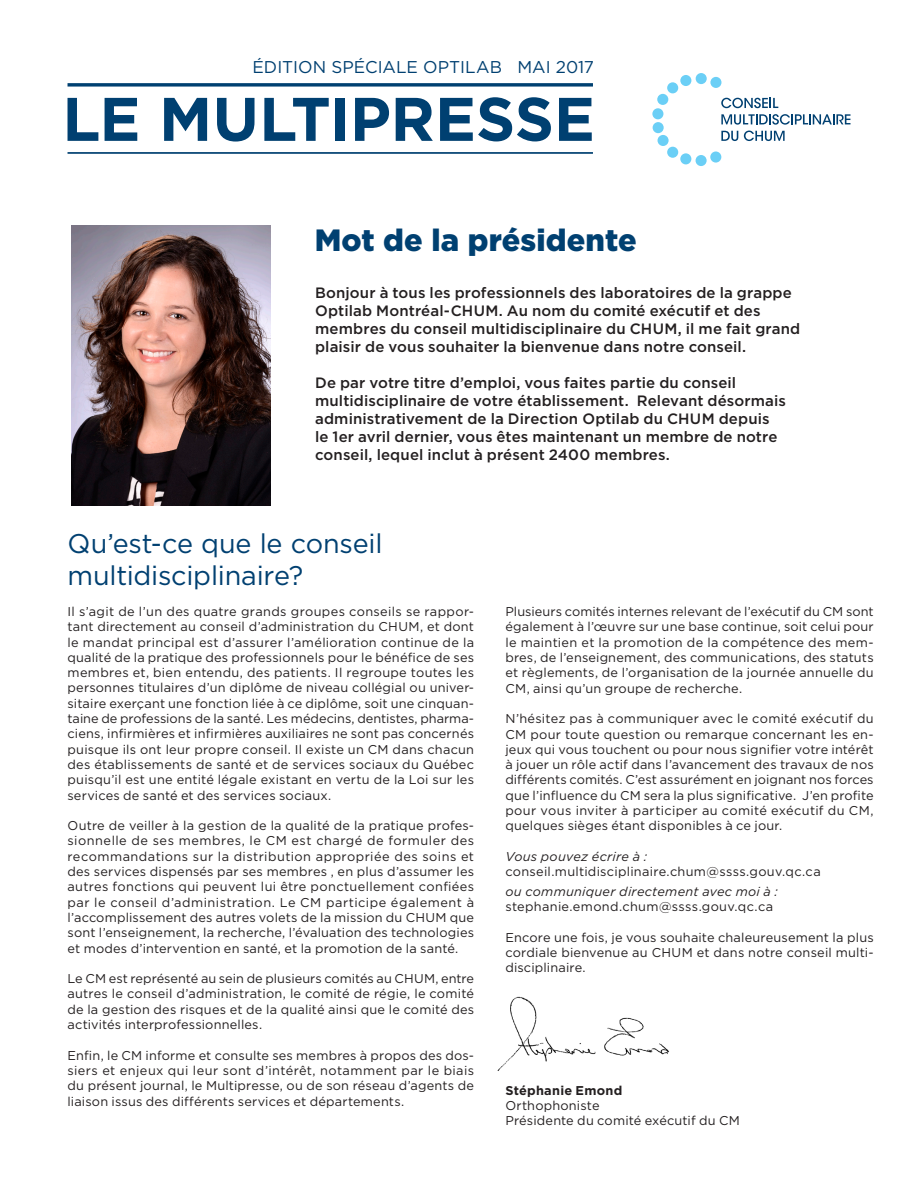
<style>
.page{position:relative;width:918px;height:1188px;background:#fff}
.page>*{position:absolute;margin:0;border:0;box-sizing:border-box;transform-origin:0 0}
.t1{font:700 61.35px "Gotham";letter-spacing:-.005em;color:#004071}
.t2{font:900 30.75px "Gotham";letter-spacing:.005em;color:#004071}
.t3{font:27px/32.4px "Gotham";letter-spacing:-.005em;color:#004071}
.t4{font:17.1px "Gotham";color:#004071}
.t5{font:500 15px/18px "Gotham";letter-spacing:.01em;color:#231f20}
.t6{font:12.75px/15.3px "Gotham";letter-spacing:.015em;color:#231f20;text-align:justify}
.t7{font:italic 12.75px "Gotham";letter-spacing:.02em;color:#231f20}
.t8{font:700 12.75px "Gotham";letter-spacing:.02em;color:#231f20}
</style>
<div class="page">
<hr style="left:68px;top:152px;width:525px;height:2px;background:#004071">
<svg style="left:68px;top:83px;width:525px;height:4px;background:#255b85"></svg>
<svg style="left:721px;top:98px;width:57px;height:10px"></svg>
<svg style="left:721px;top:114px;width:129px;height:11px"></svg>
<svg style="left:721px;top:131px;width:17px;height:10px"></svg>
<svg style="left:744px;top:131px;width:41px;height:10px"></svg>
<div style="left:710px;top:77px;width:11px;height:11px;background:#6bcff6;border-radius:50%"></div>
<div style="left:696px;top:73px;width:11px;height:11px;background:#6bcff6;border-radius:50%"></div>
<div style="left:680px;top:75px;width:11px;height:11px;background:#6bcff6;border-radius:50%"></div>
<div style="left:667px;top:82px;width:11px;height:11px;background:#6bcff6;border-radius:50%"></div>
<div style="left:657px;top:94px;width:11px;height:11px;background:#6bcff6;border-radius:50%"></div>
<div style="left:652px;top:108px;width:11px;height:11px;background:#6bcff6;border-radius:50%"></div>
<div style="left:653px;top:122px;width:11px;height:11px;background:#6bcff6;border-radius:50%"></div>
<div style="left:658px;top:135px;width:11px;height:11px;background:#6bcff6;border-radius:50%"></div>
<div style="left:667px;top:147px;width:11px;height:11px;background:#6bcff6;border-radius:50%"></div>
<div style="left:680px;top:153px;width:11px;height:11px;background:#6bcff6;border-radius:50%"></div>
<div style="left:696px;top:155px;width:11px;height:11px;background:#6bcff6;border-radius:50%"></div>
<div style="left:710px;top:151px;width:11px;height:12px;background:#6bcff6;border-radius:50%"></div>
<img style="left:71px;top:226px;width:200px;height:279px">
<img style="left:497px;top:996px;width:172px;height:75px">
<h3 class="t4" style="left:253px;top:57px;width:343px">Édition spéciale Optilab MAI 2017</h3>
<h1 class="t1" style="left:62px;top:82px;width:534px">LE MULTIPRESSE</h1>
<h2 class="t2" style="left:315px;top:222px;width:324px">Mot de la présidente</h2>
<p class="t5" style="left:315px;top:284px;width:487px">Bonjour à tous les professionnels des laboratoires de la grappe Optilab Montréal-CHUM. Au nom du comité exécutif et des membres du conseil multidisciplinaire du CHUM, il me fait grand plaisir de vous souhaiter la bienvenue dans notre conseil.</p>
<p class="t5" style="left:315px;top:374px;width:472px">De par votre titre d’emploi, vous faites partie du conseil multidisciplinaire de votre établissement. Relevant désormais administrativement de la Direction Optilab du CHUM depuis le 1er avril dernier, vous êtes maintenant un membre de notre conseil, lequel inclut à présent 2400 membres.</p>
<h3 class="t3" style="left:68px;top:527px;width:316px">Qu’est-ce que le conseil multidisciplinaire?</h3>
<p class="t6" style="left:68px;top:604px;width:408px">I l s’agit de l’un des quatre grands groupes conseils se rappor&shy;tant directement au conseil d’administration du CHUM, et dont le mandat principal est d’assurer l’amélioration continue de la qualité de la pratique des professionnels pour le bénéfice de ses membres et, bien entendu, des patients. I l regroupe toutes les personnes titulaires d’un diplôme de niveau collégial ou univer&shy;sitaire exerçant une fonction liée à ce diplôme, soit une cinquan&shy;taine de professions de la santé. Les médecins, dentistes, pharma&shy;ciens, infirmières et infirmières auxiliaires ne sont pas concernés puisque ils ont leur propre conseil. I l existe un CM dans chacun des établissements de santé et de services sociaux du Québec puisqu’il est une entité légale existant en vertu de la Loi sur les services de santé et des services sociaux.</p>
<p class="t6" style="left:68px;top:818px;width:408px">Outre de veiller à la gestion de la qualité de la pratique profes&shy;sionnelle de ses membres, le CM est chargé de formuler des recommandations sur la distribution appropriée des soins et des services dispensés par ses membres , en plus d’assumer les autres fonctions qui peuvent lui être ponctuellement confiées par le conseil d’administration. Le CM participe également à l’accomplissement des autres volets de la mission du CHUM que sont l’enseignement, la recherche, l’évaluation des technologies et modes d’intervention en santé, et la promotion de la santé.</p>
<p class="t6" style="left:68px;top:971px;width:408px">Le CM est représenté au sein de plusieurs comités au CHUM, entre autres le conseil d’administration, le comité de régie, le comité de la gestion des risques et de la qualité ainsi que le comité des activités interprofessionnelles.</p>
<p class="t6" style="left:68px;top:1047px;width:408px">Enfin, le CM informe et consulte ses membres à propos des dos&shy;siers et enjeux qui leur sont d’intérêt, notamment par le biais du présent journal, le Multipresse, ou de son réseau d’agents de liaison issus des différents services et départements.</p>
<p class="t6" style="left:505px;top:604px;width:370px">Plusieurs comités internes relevant de l’exécutif du CM sont également à l’œuvre sur une base continue, soit celui pour le maintien et la promotion de la compétence des mem&shy;bres, de l’enseignement, des communications, des statuts et règlements, de l’organisation de la journée annuelle du CM, ainsi qu’un groupe de recherche.</p>
<p class="t6" style="left:505px;top:711px;width:370px">N ’hésitez pas à communiquer avec le comité exécutif du CM pour toute question ou remarque concernant les en&shy;jeux qui vous touchent ou pour nous signifier votre intérêt à jouer un rôle actif dans l’avancement des travaux de nos différents comités. C’est assurément en joignant nos forces que l’influence du CM sera la plus significative. J’en profite pour vous inviter à participer au comité exécutif du CM, quelques sièges étant disponibles à ce jour.</p>
<p class="t7" style="left:505px;top:849px;width:143px">Vous pouvez écrire à :</p>
<p class="t6" style="left:505px;top:864px;width:317px">conseil.multidisciplinaire.chum@ssss.gouv.qc.ca</p>
<p class="t7" style="left:505px;top:883px;width:274px">ou communiquer directement avec moi à :</p>
<p class="t6" style="left:505px;top:899px;width:269px">stephanie.emond.chum@ssss.gouv.qc.ca</p>
<p class="t6" style="left:505px;top:929px;width:370px">Encore une fois, je vous souhaite chaleureusement la plus cordiale bienvenue au CHUM et dans notre conseil multi&shy;disciplinaire.</p>
<p class="t8" style="left:505px;top:1082px;width:118px">Stéphanie Emond</p>
<p class="t6" style="left:505px;top:1098px;width:236px">Orthophoniste<br>Présidente du comité exécutif du CM</p>
</div>
